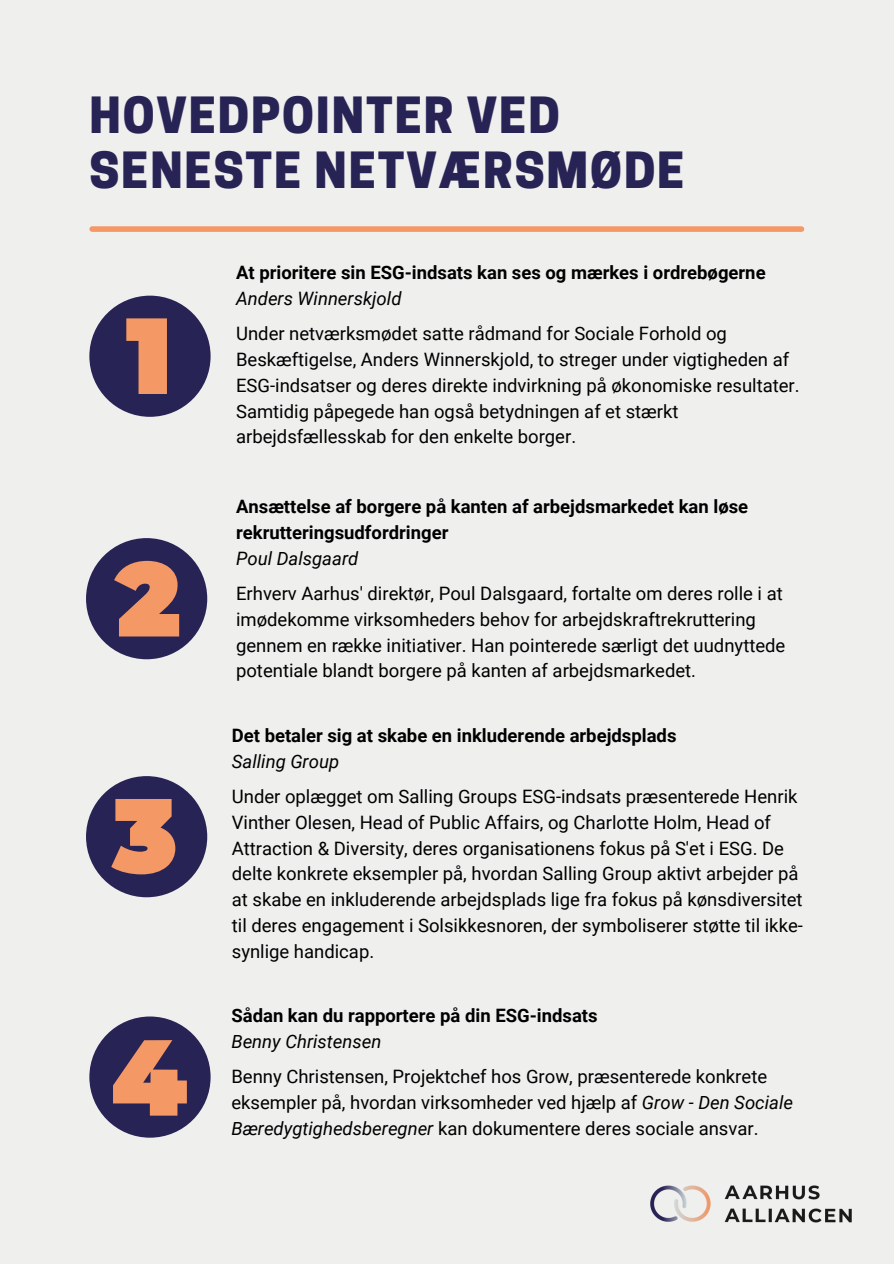
<style>
.page{position:relative;width:894px;height:1264px;background:#fff}
.page>*{position:absolute;margin:0;border:0;box-sizing:border-box;transform-origin:0 0}
.t1{font:800 46.8px/55.2px "Cooper Hewitt";letter-spacing:.04em;color:#282355}
.t2{font:18.45px/26px "Roboto";color:#000}
.t3{font:700 18.45px/25.8px "Roboto";color:#000}
.t4{font:italic 18.45px "Roboto";color:#000}
.s1{font-style:italic}
</style>
<div class="page">
<div style="left:0;top:0;width:893px;height:1263px;background:#efefee"></div>
<div style="left:92px;top:226px;width:709px;height:6px;background:#f49965"></div>
<div style="left:86px;top:776px;width:121px;height:121px;background:#282355;border-radius:50%"></div>
<div style="left:86px;top:538px;width:121px;height:121px;background:#282355;border-radius:50%"></div>
<div style="left:89px;top:295px;width:121px;height:122px;background:#282355;border-radius:50%"></div>
<div style="left:89px;top:1016px;width:121px;height:121px;background:#282355;border-radius:50%"></div>
<svg style="left:126px;top:318px;width:41px;height:76px"></svg>
<svg style="left:114px;top:561px;width:65px;height:75px"></svg>
<svg style="left:111px;top:799px;width:64px;height:75px"></svg>
<svg style="left:113px;top:1040px;width:74px;height:75px"></svg>
<img style="left:650px;top:1185px;width:202px;height:38px">
<p class="t1" style="left:89px;top:94px;width:596px">HOVEDPOINTER VED<br>SENESTE NETVÆRSMØDE</p>
<h1 class="t3" style="left:236px;top:260px;width:531px">At prioritere sin ESG-indsats kan ses og mærkes i ordrebøgerne</h1>
<p class="t4" style="left:236px;top:288px;width:167px">Anders Winnerskjold</p>
<p class="t2" style="left:236px;top:321px;width:565px">Under netværksmødet satte rådmand for Sociale Forhold og Beskæftigelse, Anders Winnerskjold, to streger under vigtigheden af ESG-indsatser og deres direkte indvirkning på økonomiske resultater.<br>Samtidig påpegede han også betydningen af et stærkt arbejdsfællesskab for den enkelte borger.</p>
<p class="t3" style="left:236px;top:494px;width:513px">Ansættelse af borgere på kanten af arbejdsmarkedet kan løse rekrutteringsudfordringer</p>
<p class="t4" style="left:236px;top:548px;width:124px">Poul Dalsgaard</p>
<p class="t2" style="left:236px;top:580px;width:550px">Erhverv Aarhus' direktør, Poul Dalsgaard, fortalte om deres rolle i at imødekomme virksomheders behov for arbejdskraftrekruttering gennem en række initiativer. Han pointerede særligt det uudnyttede potentiale blandt borgere på kanten af arbejdsmarkedet.</p>
<p class="t3" style="left:232px;top:722px;width:446px">Det betaler sig at skabe en inkluderende arbejdsplads</p>
<p class="t4" style="left:232px;top:750px;width:109px">Salling Group</p>
<p class="t2" style="left:232px;top:783px;width:572px">Under oplægget om Salling Groups ESG-indsats præsenterede Henrik Vinther Olesen, Head of Public Affairs, og Charlotte Holm, Head of Attraction &amp; Diversity, deres organisationens fokus på S'et i ESG. De delte konkrete eksempler på, hvordan Salling Group aktivt arbejder på at skabe en inkluderende arbejdsplads lige fra fokus på kønsdiversitet til deres engagement i Solsikkesnoren, der symboliserer støtte til ikke&shy;synlige handicap.</p>
<p class="t3" style="left:231px;top:1003px;width:367px">Sådan kan du rapportere på din ESG-indsats</p>
<p class="t4" style="left:231px;top:1031px;width:151px">Benny Christensen</p>
<p class="t2" style="left:231px;top:1063px;width:563px">Benny Christensen, Projektchef hos Grow, præsenterede konkrete eksempler på, hvordan virksomheder ved hjælp af <span class="s1">Grow - Den Sociale<br>Bæredygtighedsberegner</span> kan dokumentere deres sociale ansvar.</p>
</div>
